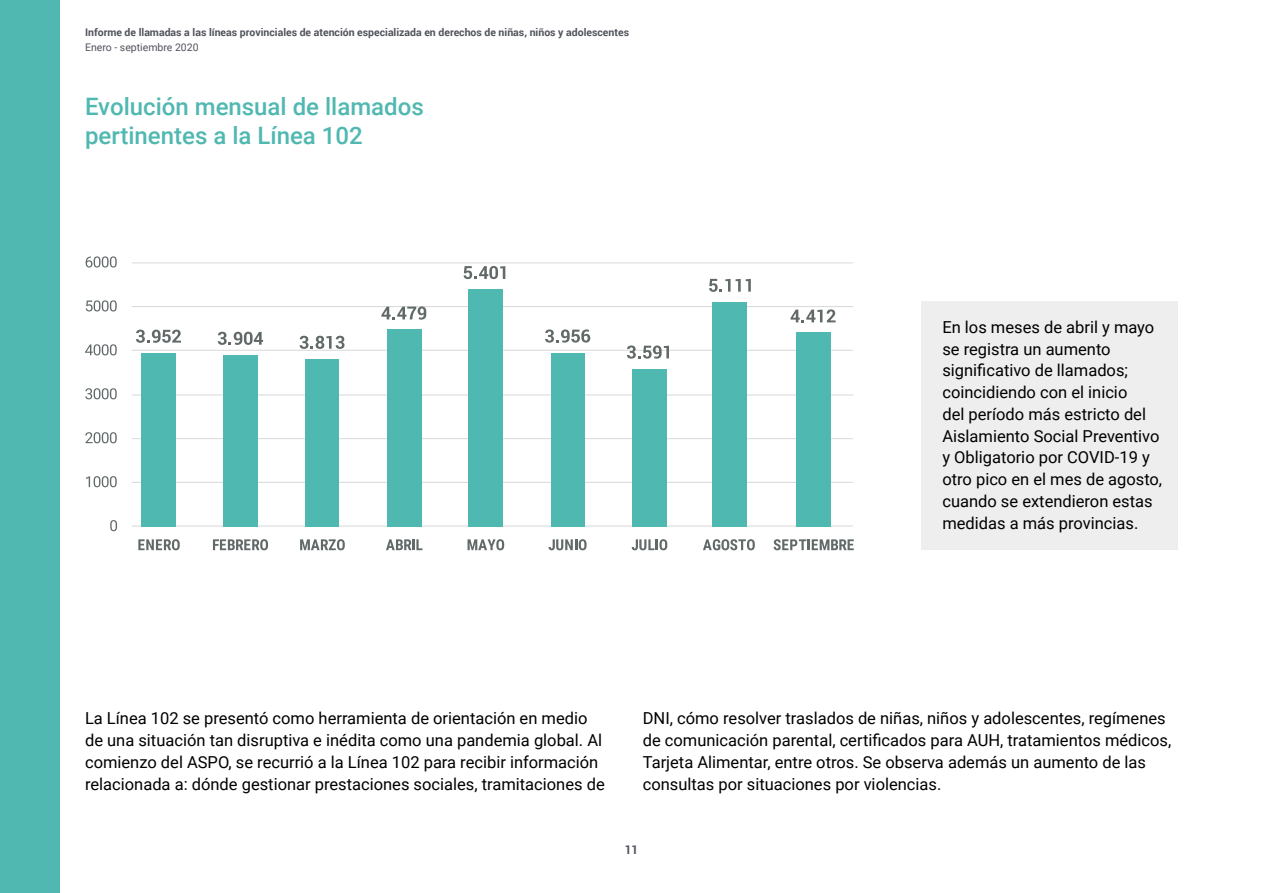
<style>
.page{position:relative;width:1263px;height:893px;background:#fff}
.page>*{position:absolute;margin:0;border:0;box-sizing:border-box;transform-origin:0 0}
.t1{font:500 24px/28.5px "Roboto";color:#50b8b1}
.t2{font:16.5px/21.8px "Roboto";color:#000}
.t3{font:700 12px "Roboto";color:#50535c}
.t4{font:700 10.5px "Roboto";color:#50535c}
.t5{font:10.5px "Roboto";color:#50535c}
</style>
<div class="page">
<div style="left:0;top:0;width:59px;height:893px;background:#50b8b1"></div>
<div style="left:921px;top:302px;width:257px;height:248px;background:#eee"></div>
<hr style="left:132px;top:525px;width:721px;height:1px;background:#d9d9d9">
<hr style="left:132px;top:482px;width:721px;height:1px;background:#d9d9d9">
<hr style="left:132px;top:438px;width:721px;height:1px;background:#d9d9d9">
<hr style="left:132px;top:394px;width:721px;height:1px;background:#d9d9d9">
<hr style="left:132px;top:350px;width:721px;height:1px;background:#d9d9d9">
<hr style="left:132px;top:306px;width:721px;height:1px;background:#d9d9d9">
<hr style="left:132px;top:262px;width:721px;height:1px;background:#d9d9d9">
<div style="left:142px;top:353px;width:34px;height:173px;background:#4fb8b0"></div>
<div style="left:223px;top:355px;width:35px;height:171px;background:#4fb8b0"></div>
<div style="left:306px;top:359px;width:33px;height:167px;background:#4fb8b0"></div>
<div style="left:387px;top:329px;width:35px;height:197px;background:#4fb8b0"></div>
<div style="left:468px;top:289px;width:35px;height:237px;background:#4fb8b0"></div>
<div style="left:551px;top:353px;width:33px;height:173px;background:#4fb8b0"></div>
<div style="left:632px;top:369px;width:35px;height:157px;background:#4fb8b0"></div>
<div style="left:712px;top:302px;width:34px;height:224px;background:#4fb8b0"></div>
<div style="left:796px;top:332px;width:35px;height:194px;background:#4fb8b0"></div>
<svg style="left:136px;top:330px;width:45px;height:13px"></svg>
<svg style="left:218px;top:332px;width:45px;height:13px"></svg>
<svg style="left:300px;top:336px;width:44px;height:13px"></svg>
<svg style="left:381px;top:306px;width:45px;height:14px"></svg>
<svg style="left:464px;top:266px;width:41px;height:13px"></svg>
<svg style="left:545px;top:329px;width:45px;height:14px"></svg>
<svg style="left:627px;top:345px;width:42px;height:14px"></svg>
<svg style="left:709px;top:279px;width:42px;height:13px"></svg>
<svg style="left:790px;top:309px;width:45px;height:13px"></svg>
<svg style="left:110px;top:520px;width:7px;height:11px"></svg>
<svg style="left:86px;top:476px;width:31px;height:11px"></svg>
<svg style="left:85px;top:432px;width:32px;height:11px"></svg>
<svg style="left:85px;top:388px;width:32px;height:11px"></svg>
<svg style="left:85px;top:344px;width:32px;height:11px"></svg>
<svg style="left:86px;top:300px;width:31px;height:11px"></svg>
<svg style="left:86px;top:256px;width:31px;height:12px"></svg>
<svg style="left:138px;top:539px;width:42px;height:11px"></svg>
<svg style="left:213px;top:539px;width:55px;height:11px"></svg>
<svg style="left:300px;top:539px;width:45px;height:11px"></svg>
<svg style="left:386px;top:539px;width:36px;height:11px"></svg>
<svg style="left:467px;top:539px;width:37px;height:11px"></svg>
<svg style="left:548px;top:539px;width:38px;height:11px"></svg>
<svg style="left:632px;top:539px;width:35px;height:11px"></svg>
<svg style="left:703px;top:539px;width:52px;height:11px"></svg>
<svg style="left:774px;top:539px;width:80px;height:11px"></svg>
<p class="t4" style="left:85px;top:24px;width:545px">Informe de llamadas a las líneas provinciales de atención especializada en derechos de niñas, niños y adolescentes</p>
<p class="t5" style="left:85px;top:40px;width:115px">Enero - septiembre 2020</p>
<h1 class="t1" style="left:85px;top:92px;width:340px">Evolución mensual de llamados pertinentes a la Línea 102</h1>
<p class="t2" style="left:942px;top:315px;width:221px">En los meses de abril y mayo se registra un aumento significativo de llamados; coincidiendo con el inicio<br>del período más estricto del<br>Aislamiento Social Preventivo y Obligatorio por COVID-19 y otro pico en el mes de agosto, cuando se extendieron estas medidas a más provincias.</p>
<p class="t2" style="left:85px;top:707px;width:521px">La Línea 102 se presentó como herramienta de orientación en medio de una situación tan disruptiva e inédita como una pandemia global. Al comienzo del ASPO, se recurrió a la Línea 102 para recibir información relacionada a: dónde gestionar prestaciones sociales, tramitaciones de</p>
<p class="t2" style="left:643px;top:707px;width:530px">DNI, cómo resolver traslados de niñas, niños y adolescentes, regímenes de comunicación parental, certificados para AUH, tratamientos médicos, Tarjeta Alimentar, entre otros. Se observa además un aumento de las consultas por situaciones por violencias.</p>
<p class="t3" style="left:625px;top:841px;width:15px">11</p>
</div>
